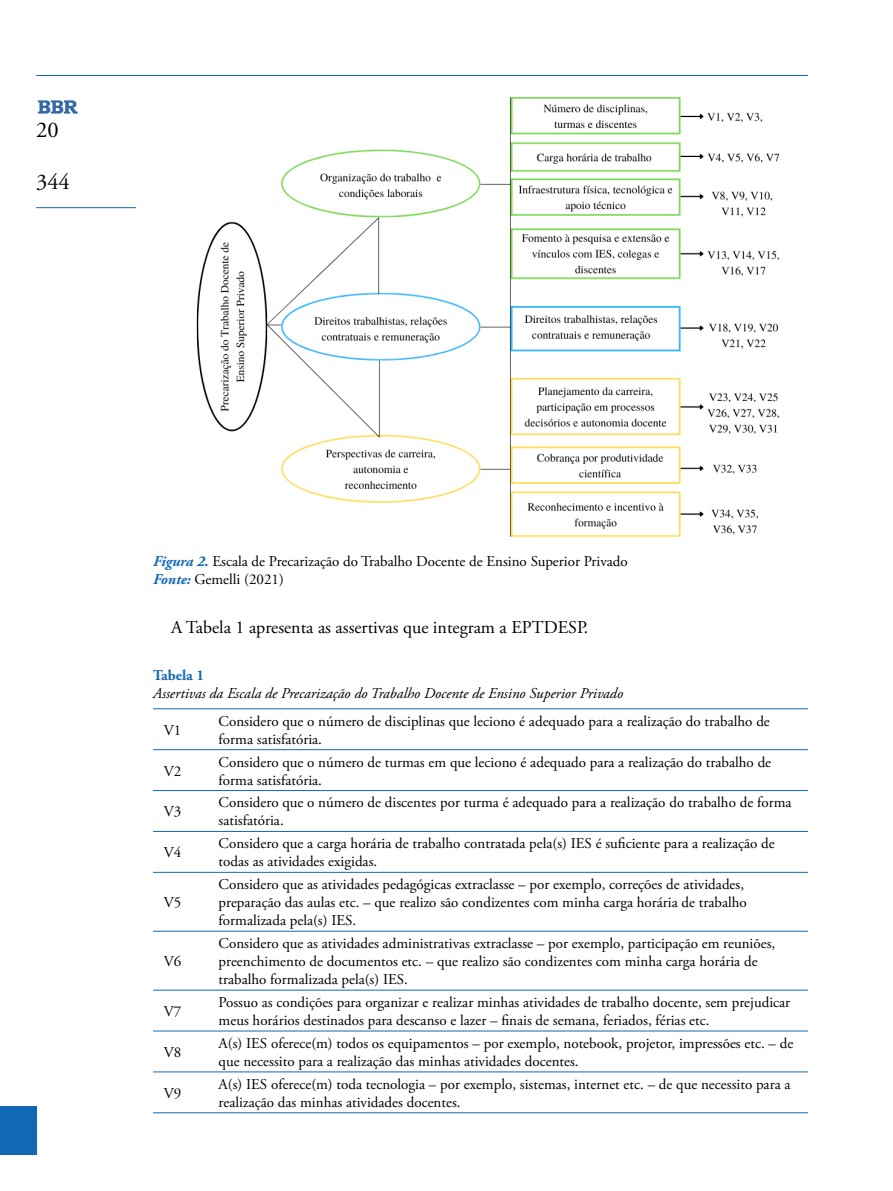
<style>
.page{position:relative;width:893px;height:1191px;background:#fff}
.page>*{position:absolute;margin:0;border:0;box-sizing:border-box;transform-origin:0 0}
.t1{font:22.5px "Adobe Garamond Pro";color:#000}
.t2{font:18px "Adobe Garamond Pro";color:#000}
.t3{font:15px/18px "Adobe Garamond Pro";color:#000}
.t4{font:italic 15px "Adobe Garamond Pro";color:#000}
.t5{font:700 15px "Adobe Garamond Pro";color:#1268b3}
.s1{font-weight:700;font-style:italic;color:#1268b3}
</style>
<div class="page">
<hr style="left:36px;top:75px;width:772px;height:1px;background:#1268b3">
<div style="left:0;top:1106px;width:36px;height:48px;background:#1268b3"></div>
<hr style="left:36px;top:207px;width:100px;height:1px;background:#1268b3">
<svg style="left:38px;top:100px;width:40px;height:14px"></svg>
<img style="left:196px;top:97px;width:584px;height:440px">
<hr style="left:153px;top:708px;width:51px;height:1px;background:#1268b3">
<hr style="left:204px;top:708px;width:604px;height:1px;background:#1268b3">
<hr style="left:153px;top:790px;width:51px;height:1px;background:#1268b3">
<hr style="left:204px;top:790px;width:604px;height:1px;background:#1268b3">
<hr style="left:153px;top:831px;width:51px;height:1px;background:#1268b3">
<hr style="left:204px;top:831px;width:604px;height:1px;background:#1268b3">
<hr style="left:153px;top:872px;width:51px;height:1px;background:#1268b3">
<hr style="left:204px;top:872px;width:604px;height:1px;background:#1268b3">
<hr style="left:153px;top:931px;width:51px;height:1px;background:#1268b3">
<hr style="left:204px;top:931px;width:604px;height:1px;background:#1268b3">
<hr style="left:153px;top:990px;width:51px;height:1px;background:#1268b3">
<hr style="left:204px;top:990px;width:604px;height:1px;background:#1268b3">
<hr style="left:153px;top:1030px;width:51px;height:1px;background:#1268b3">
<hr style="left:204px;top:1030px;width:604px;height:1px;background:#1268b3">
<hr style="left:153px;top:1071px;width:51px;height:1px;background:#1268b3">
<hr style="left:204px;top:1071px;width:604px;height:1px;background:#1268b3">
<hr style="left:153px;top:749px;width:51px;height:1px;background:#1268b3">
<hr style="left:204px;top:749px;width:604px;height:1px;background:#1268b3">
<hr style="left:153px;top:1112px;width:51px;height:1px;background:#1268b3">
<hr style="left:204px;top:1112px;width:604px;height:1px;background:#1268b3">
<h1 class="t1" style="left:36px;top:116px;width:24px">20</h1>
<h1 class="t1" style="left:36px;top:169px;width:35px">344</h1>
<p class="t3" style="left:153px;top:552px;width:476px"><span class="s1">Figura 2.</span> Escala de Precarização do Trabalho Docente de Ensino Superior Privado<br><span class="s1">Fonte:</span> Gemelli (2021)</p>
<p class="t2" style="left:171px;top:616px;width:419px">A Tabela 1 apresenta as assertivas que integram a EPTDESP.</p>
<p class="t5" style="left:153px;top:666px;width:53px">Tabela 1</p>
<p class="t4" style="left:153px;top:684px;width:472px">Assertivas da Escala de Precarização do Trabalho Docente de Ensino Superior Privado</p>
<p class="t3" style="left:164px;top:721px;width:19px">V1</p>
<p class="t3" style="left:219px;top:712px;width:553px">Considero que o número de disciplinas que leciono é adequado para a realização do trabalho de forma satisfatória.</p>
<p class="t3" style="left:164px;top:762px;width:19px">V2</p>
<p class="t3" style="left:219px;top:753px;width:554px">Considero que o número de turmas em que leciono é adequado para a realização do trabalho de forma satisfatória.</p>
<p class="t3" style="left:164px;top:803px;width:19px">V3</p>
<p class="t3" style="left:219px;top:794px;width:574px">Considero que o número de discentes por turma é adequado para a realização do trabalho de forma satisfatória.</p>
<p class="t3" style="left:164px;top:844px;width:19px">V4</p>
<p class="t3" style="left:219px;top:835px;width:558px">Considero que a carga horária de trabalho contratada pela(s) IES é suficiente para a realização de todas as atividades exigidas.</p>
<p class="t3" style="left:164px;top:894px;width:19px">V5</p>
<p class="t3" style="left:219px;top:876px;width:530px">Considero que as atividades pedagógicas extraclasse – por exemplo, correções de atividades, preparação das aulas etc. – que realizo são condizentes com minha carga horária de trabalho formalizada pela(s) IES.</p>
<p class="t3" style="left:164px;top:953px;width:19px">V6</p>
<p class="t3" style="left:219px;top:935px;width:558px">Considero que as atividades administrativas extraclasse – por exemplo, participação em reuniões, preenchimento de documentos etc. – que realizo são condizentes com minha carga horária de trabalho formalizada pela(s) IES.</p>
<p class="t3" style="left:164px;top:1002px;width:19px">V7</p>
<p class="t3" style="left:219px;top:993px;width:573px">Possuo as condições para organizar e realizar minhas atividades de trabalho docente, sem prejudicar meus horários destinados para descanso e lazer – finais de semana, feriados, férias etc.</p>
<p class="t3" style="left:164px;top:1043px;width:19px">V8</p>
<p class="t3" style="left:219px;top:1034px;width:576px">A(s) IES oferece(m) todos os equipamentos – por exemplo, notebook, projetor, impressões etc. – de que necessito para a realização das minhas atividades docentes.</p>
<p class="t3" style="left:164px;top:1084px;width:19px">V9</p>
<p class="t3" style="left:219px;top:1075px;width:573px">A(s) IES oferece(m) toda tecnologia – por exemplo, sistemas, internet etc. – de que necessito para a realização das minhas atividades docentes.</p>
</div>
